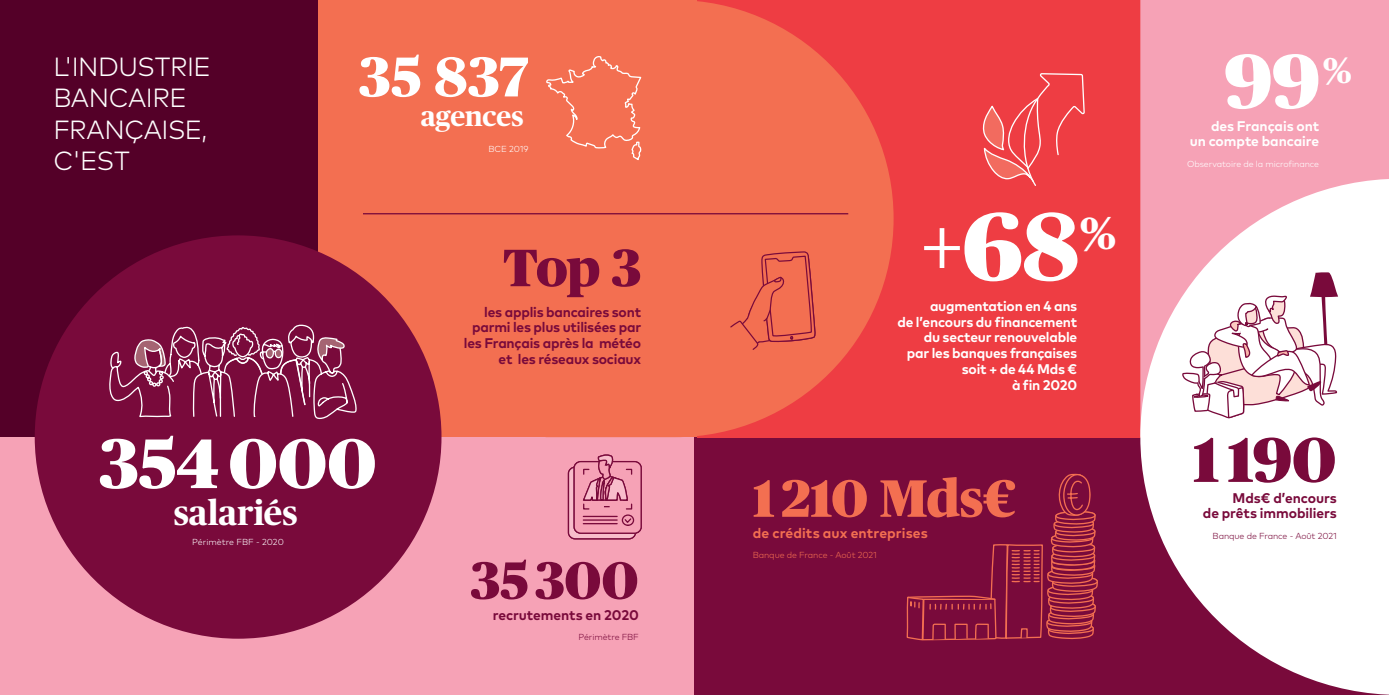
<style>
.page{position:relative;width:1389px;height:695px;background:#fff}
.page>*{position:absolute;margin:0;border:0;box-sizing:border-box;transform-origin:0 0}
.t1{font:900 96.25px "Publico";color:#fff}
.t2{font:900 76.83px "Publico";color:#fff}
.t3{font:900 70px "Publico";letter-spacing:-.005em;color:#fff}
.t4{font:900 63px "Publico";color:#790a3b}
.t5{font:900 56px "Publico";color:#fff}
.t6{font:900 52.5px "Publico";letter-spacing:-.015em;color:#790a3b}
.t7{font:900 52.5px "Publico";letter-spacing:-.005em;color:#f36f51}
.t8{font:700 35px "Publico";color:#fff}
.t9{font:700 28px "Publico";color:#fff}
.t10{font:300 26.25px/31.5px "Mark Pro";letter-spacing:-.015em;color:#fff}
.t11{font:700 14px/15.8px "Mark Pro";letter-spacing:-.015em;color:#fff;text-align:right}
.t12{font:700 14px/15.8px "Mark Pro";letter-spacing:-.015em;color:#790a3b;text-align:right}
.t13{font:700 14px "Mark Pro";letter-spacing:.005em;color:#f36f51}
.t14{font:300 8.75px "Mark Pro";letter-spacing:-.01em;color:#fff}
.t15{font:300 8.75px "Mark Pro";letter-spacing:-.01em;color:#790a3b}
.t16{font:300 8.75px "Mark Pro";letter-spacing:-.01em;color:#f36f51}
.s1{font-weight:300}
</style>
<div class="page">
<div style="left:317px;top:0;width:452px;height:437px;background:#f36f51"></div>
<div style="left:0;top:0;width:317px;height:437px;background:#540028"></div>
<div style="left:0;top:437px;width:694px;height:257px;background:#f6a2b6"></div>
<div style="left:694px;top:437px;width:695px;height:257px;background:#790a3b"></div>
<div style="left:697px;top:0;width:443px;height:437px;background:#ee3d43"></div>
<div style="left:1140px;top:0;width:249px;height:179px;background:#f6a2b6"></div>
<svg style="left:643px;top:1px;width:251px;height:435px;fill:#f36f51"></svg>
<svg style="left:1140px;top:179px;width:249px;height:515px;fill:#fff"></svg>
<svg style="left:906px;top:473px;width:192px;height:168px"></svg>
<div style="left:35px;top:235px;width:406px;height:403px;background:#790a3b;border-radius:50%"></div>
<svg style="left:1181px;top:264px;width:157px;height:155px"></svg>
<svg style="left:109px;top:324px;width:248px;height:95px"></svg>
<hr style="left:363px;top:213px;width:485px;height:1px;background:#790a3b">
<svg style="left:729px;top:194px;width:88px;height:157px;background:#eb684f"></svg>
<svg style="left:982px;top:73px;width:103px;height:113px"></svg>
<svg style="left:546px;top:56px;width:97px;height:159px"></svg>
<svg style="left:568px;top:467px;width:67px;height:71px"></svg>
<div style="left:568px;top:466px;width:68px;height:73px;border:1px solid #790a3b;border-radius:6px"></div>
<div style="left:574px;top:461px;width:67px;height:72px;background:#f6a2b6;border-radius:6px"></div>
<div style="left:573px;top:461px;width:69px;height:72px;border:1px solid #790a3b;border-radius:6px"></div>
<svg style="left:582px;top:454px;width:51px;height:71px"></svg>
<div style="left:622px;top:514px;width:12px;height:12px;border:1px solid #790a3b;border-radius:50%"></div>
<h3 class="t10" style="left:53px;top:49px;width:159px">L'INDUSTRIE<br>BANCAIRE<br>FRANÇAISE,<br>C'EST</h3>
<h3 class="t5" style="left:359px;top:45px;width:171px">35 837</h3>
<h3 class="t9" style="left:421px;top:101px;width:104px">agences</h3>
<p class="t14" style="left:488px;top:142px;width:42px">BCE 2019</p>
<h3 class="t6" style="left:503px;top:238px;width:139px">Top 3</h3>
<p class="t12" style="left:464px;top:302px;width:179px">les applis bancaires sont parmi les plus utilisées par les Français après la météo et les réseaux sociaux</p>
<h3 class="t3" style="left:99px;top:424px;width:280px">354000</h3>
<h3 class="t8" style="left:174px;top:492px;width:125px">salariés</h3>
<p class="t14" style="left:192px;top:535px;width:93px">Périmètre FBF - 2020</p>
<h3 class="t6" style="left:470px;top:551px;width:170px">35300</h3>
<p class="t12" style="left:493px;top:605px;width:148px">recrutements en 2020</p>
<p class="t15" style="left:579px;top:630px;width:62px">Périmètre FBF</p>
<h1 class="t1" style="left:921px;top:192px;width:197px"><span class="s1">+</span>68<sup>%</sup></h1>
<p class="t11" style="left:897px;top:297px;width:181px">augmentation en 4 ans<br>de l’encours du financement du secteur renouvelable<br>par les banques françaises soit + de 44 Mds €<br>à fin 2020</p>
<h3 class="t7" style="left:753px;top:469px;width:264px">1210 Mds€</h3>
<p class="t13" style="left:753px;top:522px;width:177px">de crédits aux entreprises</p>
<p class="t16" style="left:753px;top:548px;width:126px">Banque de France - Août 2021</p>
<h2 class="t2" style="left:1224px;top:38px;width:129px">99<sup>%</sup></h2>
<p class="t11" style="left:1190px;top:117px;width:131px">des Français ont<br>un compte bancaire</p>
<p class="t14" style="left:1187px;top:157px;width:134px">Observatoire de la microfinance</p>
<h3 class="t4" style="left:1193px;top:424px;width:146px">1 190</h3>
<p class="t12" style="left:1203px;top:488px;width:135px">Mds€ d’encours<br>de prêts immobiliers</p>
<p class="t15" style="left:1213px;top:529px;width:126px">Banque de France - Août 2021</p>
</div>
